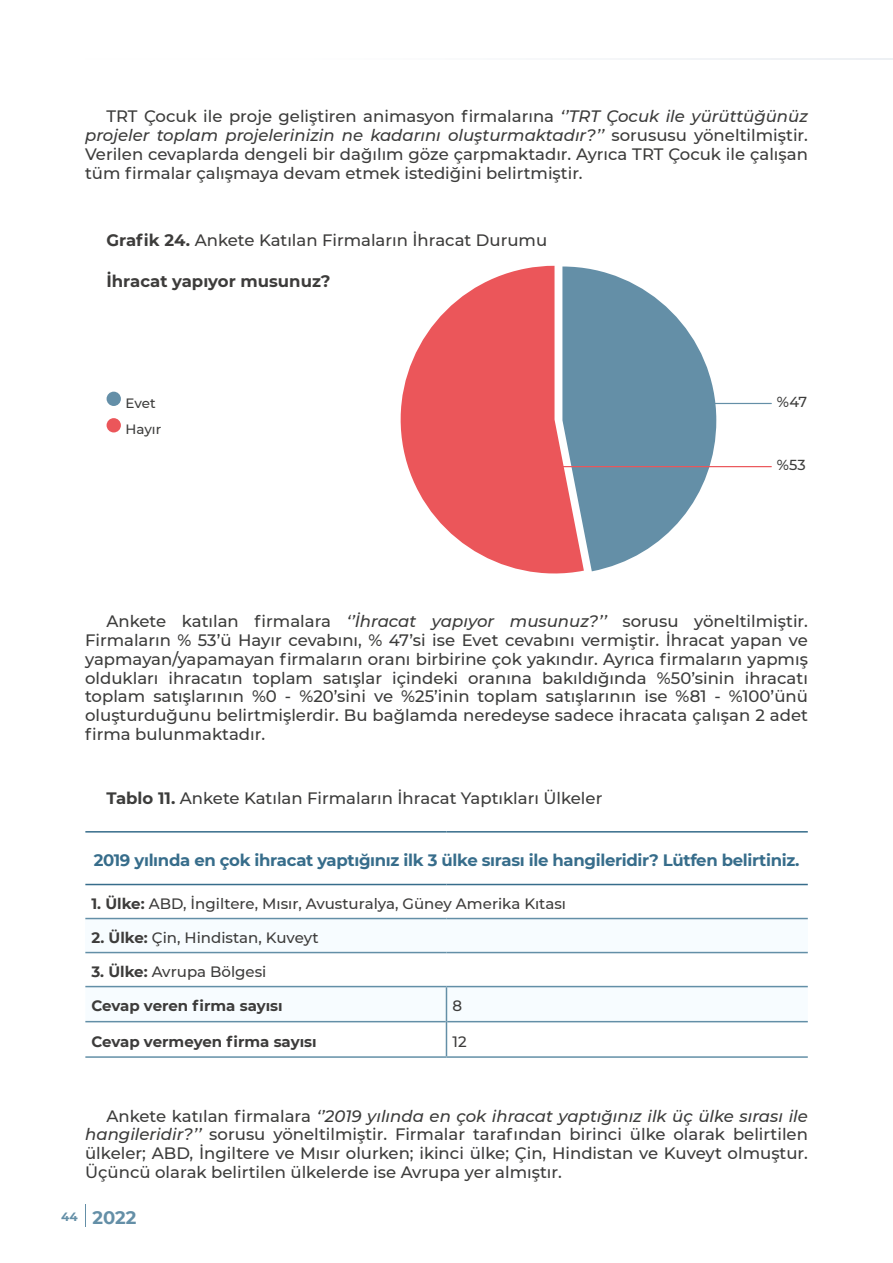
<style>
.page{position:relative;width:893px;height:1263px;background:#fff}
.page>*{position:absolute;margin:0;border:0;box-sizing:border-box;transform-origin:0 0}
.t1{font:700 18px "Montserrat";color:#648fa7}
.t2{font:500 16.5px/18.8px "Montserrat";color:#3c3c3b;text-align:justify}
.t3{font:700 16.5px "Montserrat";letter-spacing:-.02em;color:#376d8b}
.t4{font:500 16.5px "Montserrat";color:#3d3c3b}
.t5{font:700 16.5px "Montserrat";color:#3d3c3b}
.t6{font:500 15px "Montserrat";color:#3d3c3b}
.t7{font:700 15px "Montserrat";color:#3d3c3b}
.t8{font:500 14.4px "Montserrat";color:#3c3c3b}
.t9{font:500 13.5px/26.4px "Montserrat";color:#3c3c3b}
.s1{font-style:italic}
.s2{font-weight:700}
.s3{font-size:12px}
</style>
<div class="page">
<hr style="left:85px;top:58px;width:808px;height:2px;background:#e2e7ed">
<svg style="left:85px;top:1204px;width:1px;height:22px"></svg>
<div style="left:107px;top:392px;width:14px;height:14px;background:#648fa8;border-radius:50%"></div>
<div style="left:107px;top:418px;width:14px;height:14px;background:#eb565a;border-radius:50%"></div>
<svg style="left:400px;top:266px;width:182px;height:308px;fill:#eb565a"></svg>
<svg style="left:562px;top:266px;width:154px;height:305px;fill:#648fa7"></svg>
<hr style="left:537px;top:466px;width:234px;height:1px;background:#eb565a">
<hr style="left:705px;top:403px;width:66px;height:1px;background:#648fa7">
<div style="left:85px;top:918px;width:723px;height:34px;background:#f7fcff"></div>
<svg style="left:85px;top:987px;width:723px;height:34px"></svg>
<hr style="left:85px;top:986px;width:361px;height:1px;background:#638fa7">
<hr style="left:446px;top:986px;width:362px;height:1px;background:#638fa7">
<hr style="left:85px;top:831px;width:361px;height:1px;background:#376d8b">
<hr style="left:446px;top:831px;width:362px;height:1px;background:#376d8b">
<hr style="left:85px;top:884px;width:361px;height:1px;background:#376d8b">
<hr style="left:446px;top:884px;width:362px;height:1px;background:#376d8b">
<hr style="left:85px;top:918px;width:361px;height:1px;background:#638fa7">
<hr style="left:446px;top:918px;width:362px;height:1px;background:#638fa7">
<hr style="left:85px;top:952px;width:361px;height:1px;background:#638fa7">
<hr style="left:446px;top:952px;width:362px;height:1px;background:#638fa7">
<hr style="left:85px;top:1021px;width:361px;height:1px;background:#638fa7">
<hr style="left:447px;top:1021px;width:361px;height:1px;background:#638fa7">
<hr style="left:85px;top:1056px;width:361px;height:2px;background:#638fa7">
<hr style="left:446px;top:1056px;width:362px;height:2px;background:#638fa7">
<hr style="left:446px;top:987px;width:1px;height:35px;background:#638fa7">
<hr style="left:446px;top:1022px;width:1px;height:34px;background:#638fa7">
<p class="t2" style="left:85px;top:106px;width:724px;text-indent:21px">TRT Çocuk ile proje geliştiren animasyon firmalarına <span class="s1">‘’TRT Çocuk ile yürüttüğünüz projeler toplam projelerinizin ne kadarını oluşturmaktadır?’’</span> sorususu yöneltilmiştir.<br>Verilen cevaplarda dengeli bir dağılım göze çarpmaktadır. Ayrıca TRT Çocuk ile çalışan tüm firmalar çalışmaya devam etmek istediğini belirtmiştir.</p>
<p class="t4" style="left:106px;top:228px;width:442px"><span class="s2">Grafik 24.</span> Ankete Katılan Firmaların İhracat Durumu</p>
<p class="t5" style="left:106px;top:270px;width:226px">İhracat yapıyor musunuz?</p>
<p class="t9" style="left:126px;top:389px;width:37px">Evet<br>Hayır</p>
<p class="t8" style="left:777px;top:392px;width:32px">%47</p>
<p class="t8" style="left:777px;top:455px;width:31px">%53</p>
<p class="t2" style="left:85px;top:611px;width:724px;text-indent:21px">Ankete katılan firmalara <span class="s1">‘’İhracat yapıyor musunuz?’’</span> sorusu yöneltilmiştir.<br>Firmaların % 53’ü Hayır cevabını, % 47’si ise Evet cevabını vermiştir. İhracat yapan ve yapmayan/yapamayan firmaların oranı birbirine çok yakındır. Ayrıca firmaların yapmış oldukları ihracatın toplam satışlar içindeki oranına bakıldığında %50’sinin ihracatı toplam satışlarının %0 - %20’sini ve %25’inin toplam satışlarının ise %81 - %100’ünü oluşturduğunu belirtmişlerdir. Bu bağlamda neredeyse sadece ihracata çalışan 2 adet firma bulunmaktadır.</p>
<p class="t2" style="left:106px;top:788px;width:498px"><span class="s2">Tablo 11.</span> Ankete Katılan Firmaların İhracat Yaptıkları Ülkeler</p>
<p class="t3" style="left:94px;top:848px;width:707px">2019 yılında en çok ihracat yaptığınız ilk 3 ülke sırası ile hangileridir? Lütfen belirtiniz.</p>
<p class="t6" style="left:91px;top:893px;width:476px"><span class="s2">1. Ülke:</span> ABD, İngiltere, Mısır, Avusturalya, Güney Amerika Kıtası</p>
<p class="t6" style="left:91px;top:927px;width:229px"><span class="s2">2. Ülke:</span> Çin, Hindistan, Kuveyt</p>
<p class="t6" style="left:91px;top:961px;width:177px"><span class="s2">3. Ülke:</span> Avrupa Bölgesi</p>
<p class="t7" style="left:91px;top:995px;width:193px">Cevap veren firma sayısı</p>
<p class="t6" style="left:452px;top:995px;width:11px">8</p>
<p class="t7" style="left:91px;top:1030px;width:227px">Cevap vermeyen firma sayısı</p>
<p class="t6" style="left:452px;top:1031px;width:16px">12</p>
<p class="t2" style="left:85px;top:1106px;width:724px;text-indent:21px">Ankete katılan firmalara <span class="s1">‘’2019 yılında en çok ihracat yaptığınız ilk üç ülke sırası ile hangileridir?’’</span> sorusu yöneltilmiştir. Firmalar tarafından birinci ülke olarak belirtilen ülkeler; ABD, İngiltere ve Mısır olurken; ikinci ülke; Çin, Hindistan ve Kuveyt olmuştur.<br>Üçüncü olarak belirtilen ülkelerde ise Avrupa yer almıştır.</p>
<p class="t1" style="left:61px;top:1204px;width:77px"><span class="s3">44</span> 2022</p>
</div>
